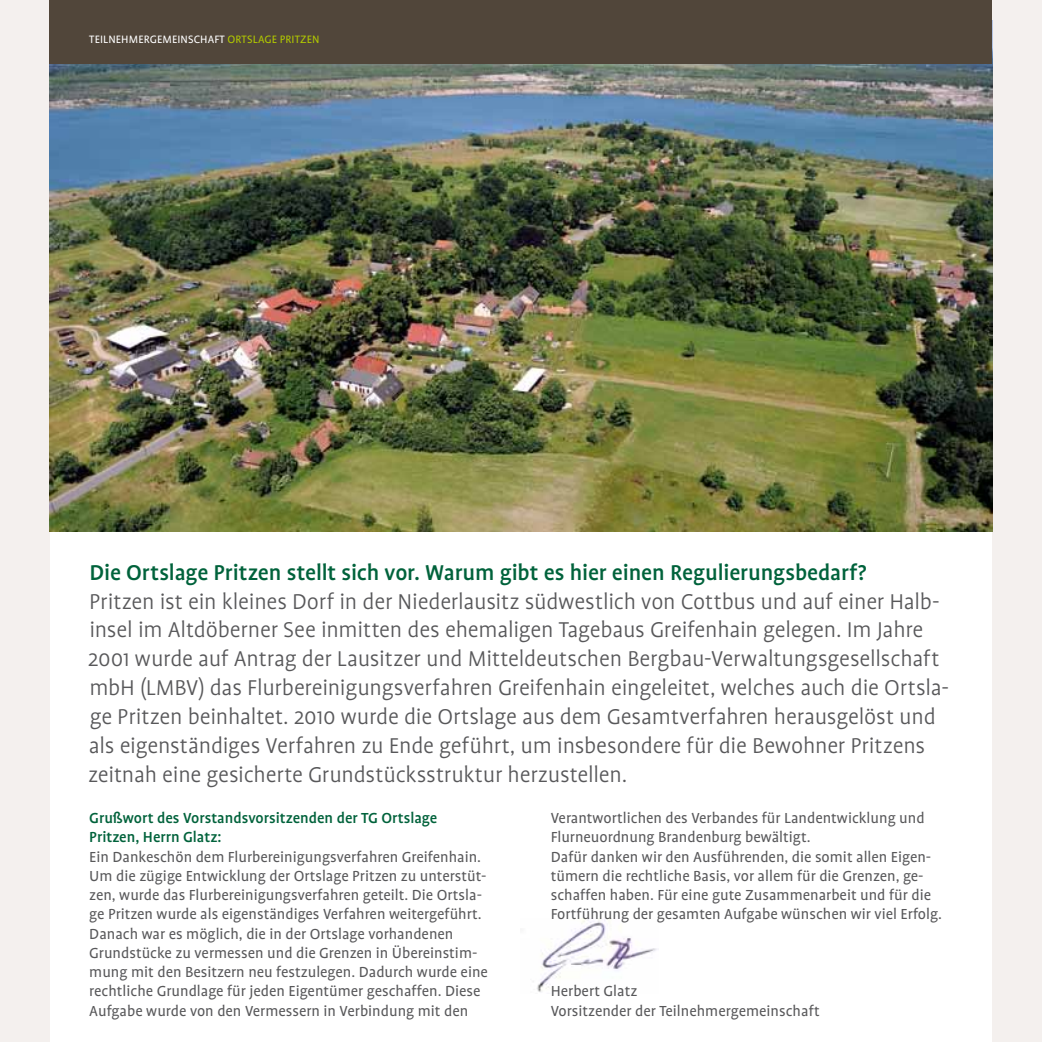
<style>
.page{position:relative;width:1042px;height:1042px;background:#f4f0ee}
.page>*{position:absolute;margin:0;border:0;box-sizing:border-box;transform-origin:0 0}
.t1{font:300 24.5px/28.9px "Profile";letter-spacing:-.01em;color:#58585a}
.t2{font:500 24.5px "Profile";letter-spacing:-.005em;color:#00623b}
.t3{font:16.62px/19.2px "Profile";color:#58585a}
.t4{font:500 16.62px/19.2px "Profile";color:#00623b}
.t5{font:12.25px "Profile";letter-spacing:.01em;color:#fff}
.t6{font:12.25px "Profile";letter-spacing:.01em;color:#b1c800}
.s1{color:#b1c800}
</style>
<div class="page">
<div style="left:50px;top:64px;width:942px;height:978px;background:#fff"></div>
<img style="left:50px;top:64px;width:942px;height:468px">
<div style="left:50px;top:0;width:942px;height:64px;background:#51463a"></div>
<img style="left:533px;top:918px;width:124px;height:74px">
<p class="t5" style="left:89px;top:33px;width:35px">teilnehmer</p>
<p class="t5" style="left:150px;top:33px;width:85px">gemeinschaft <span class="s1">ortsl</span></p>
<p class="t6" style="left:258px;top:33px;width:63px">age pritzen</p>
<h1 class="t2" style="left:89px;top:559px;width:778px">Die Ortslage Pritzen stellt sich vor. Warum gibt es hier einen Regulierungsbedarf?</h1>
<p class="t1" style="left:88px;top:587px;width:863px">Pritzen ist ein kleines Dorf in der Niederlausitz südwestlich von Cottbus und auf einer Halb&shy;insel im Altdöberner See inmitten des ehemaligen Tagebaus Greifenhain gelegen. Im Jahre 2001 wurde auf Antrag der Lausitzer und Mitteldeutschen Bergbau-Verwaltungsgesellschaft mbH (LMBV) das Flurbereinigungsverfahren Greifenhain eingeleitet, welches auch die Ortsla&shy;ge Pritzen beinhaltet. 2010 wurde die Ortslage aus dem Gesamtverfahren herausgelöst und als eigenständiges Verfahren zu Ende geführt, um insbesondere für die Bewohner Pritzens zeitnah eine gesicherte Grundstücksstruktur herzustellen.</p>
<p class="t4" style="left:89px;top:808px;width:349px">Grußwort des Vorstandsvorsitzenden der TG Ortslage<br>Pritzen, Herrn Glatz:</p>
<p class="t3" style="left:89px;top:847px;width:400px">Ein Dankeschön dem Flurbereinigungsverfahren Greifenhain.<br>Um die zügige Entwicklung der Ortslage Pritzen zu unterstüt&shy;zen, wurde das Flurbereinigungsverfahren geteilt. Die Ortsla&shy;ge Pritzen wurde als eigenständiges Verfahren weitergeführt.<br>Danach war es möglich, die in der Ortslage vorhandenen Grundstücke zu vermessen und die Grenzen in Übereinstim&shy;mung mit den Besitzern neu festzulegen. Dadurch wurde eine rechtliche Grundlage für jeden Eigentümer geschaffen. Diese Aufgabe wurde von den Vermessern in Verbindung mit den</p>
<p class="t3" style="left:551px;top:808px;width:393px">Verantwortlichen des Verbandes für Landentwicklung und Flurneuordnung Brandenburg bewältigt.<br>Dafür danken wir den Ausführenden, die somit allen Eigen&shy;tümern die rechtliche Basis, vor allem für die Grenzen, ge&shy;schaffen haben. Für eine gute Zusammenarbeit und für die Fortführung der gesamten Aufgabe wünschen wir viel Erfolg.</p>
<p class="t3" style="left:551px;top:982px;width:270px">Herbert Glatz<br>Vorsitzender der Teilnehmergemeinschaft</p>
</div>
